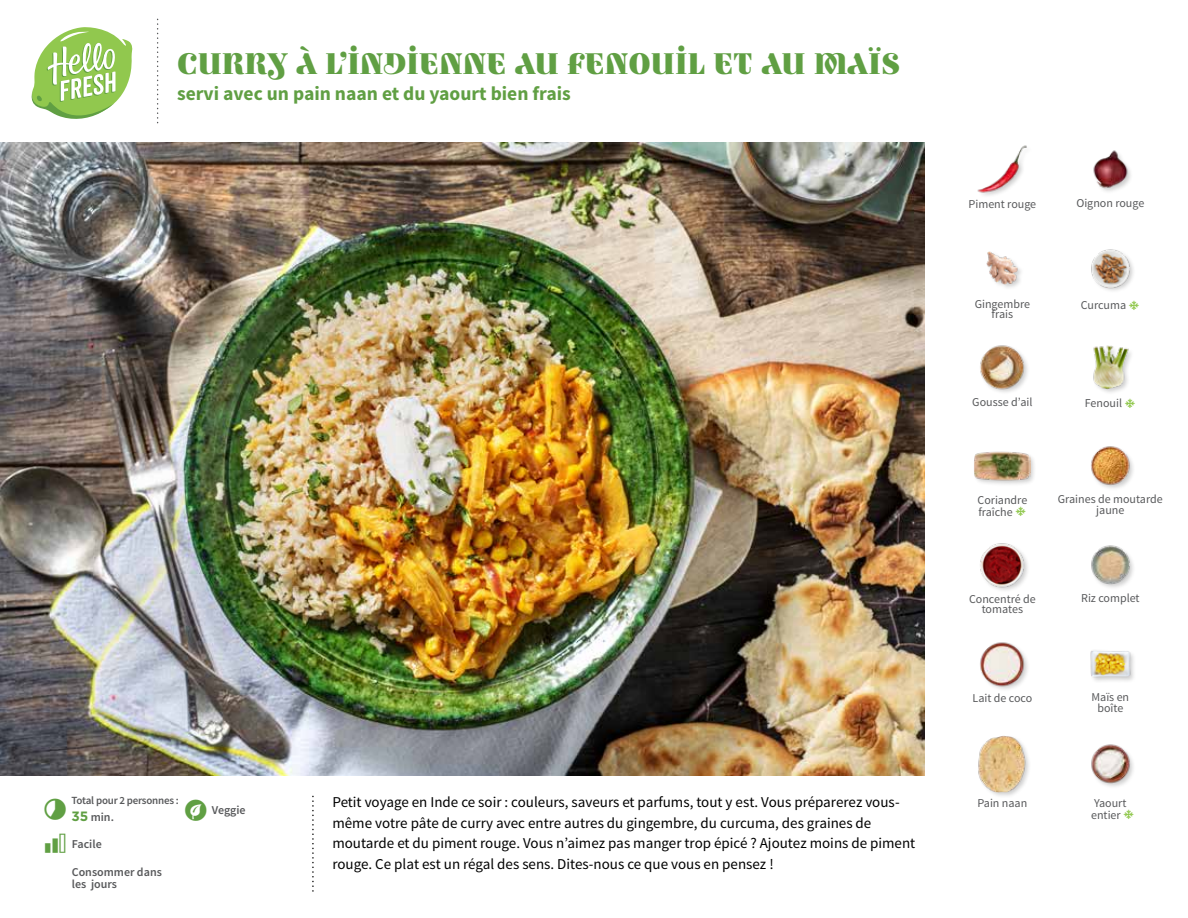
<style>
.page{position:relative;width:1188px;height:918px;background:#fff}
.page>*{position:absolute;margin:0;border:0;box-sizing:border-box;transform-origin:0 0}
.t1{font:34.5px "Ambicase Fatface OT";color:#609f43}
.t2{font:700 19.5px "Source Sans Pro";color:#609f43}
.t3{font:15px/20.5px "Source Sans Pro";color:#000}
.t4{font:12px/12px "Source Sans Pro";color:#58595b}
.t5{font:600 12px/12.9px "Source Sans Pro";color:#58595b}
.t6{font:600 10.95px "Source Sans Pro";letter-spacing:-.02em;color:#58595b}
.s1{font-family:"Gotham";font-weight:700;font-size:13.5px;color:#609f43}
</style>
<div class="page">
<svg style="left:31px;top:27px;width:102px;height:92px"></svg>
<img style="left:0;top:142px;width:925px;height:634px">
<img style="left:1093px;top:150px;width:38px;height:42px">
<img style="left:1093px;top:345px;width:38px;height:47px">
<img style="left:1091px;top:249px;width:42px;height:42px">
<img style="left:1091px;top:446px;width:42px;height:43px">
<img style="left:1091px;top:545px;width:42px;height:43px">
<img style="left:1090px;top:650px;width:44px;height:31px">
<img style="left:1091px;top:744px;width:42px;height:43px">
<img style="left:977px;top:145px;width:50px;height:51px">
<img style="left:980px;top:345px;width:48px;height:47px">
<div style="left:973px;top:451px;width:64px;height:36px;background:#000;opacity:.2"></div>
<img style="left:973px;top:451px;width:57px;height:36px">
<img style="left:980px;top:543px;width:48px;height:48px">
<img style="left:980px;top:642px;width:48px;height:48px">
<div style="left:977px;top:734px;width:55px;height:65px;background:#000;opacity:.2"></div>
<img style="left:977px;top:735px;width:53px;height:57px">
<img style="left:986px;top:251px;width:35px;height:37px">
<h1 class="t1" style="left:177px;top:45px;width:725px">CURRY À L’INDIENNE AU FENOUIL ET AU MAÏS</h1>
<h2 class="t2" style="left:177px;top:81px;width:395px">servi avec un pain naan et du yaourt bien frais</h2>
<p class="t6" style="left:71px;top:794px;width:109px">Total pour 2 personnes :</p>
<p class="t5" style="left:71px;top:810px;width:44px"><span class="s1">35</span> min.</p>
<p class="t5" style="left:72px;top:838px;width:31px">Facile</p>
<p class="t5" style="left:72px;top:865px;width:92px">Consommer dans les jours</p>
<p class="t5" style="left:212px;top:804px;width:35px">Veggie</p>
<p class="t3" style="left:332px;top:792px;width:584px">Petit voyage en Inde ce soir : couleurs, saveurs et parfums, tout y est. Vous préparerez vous&shy;même votre pâte de curry avec entre autres du gingembre, du curcuma, des graines de moutarde et du piment rouge. Vous n’aimez pas manger trop épicé ? Ajoutez moins de piment rouge. Ce plat est un régal des sens. Dites-nous ce que vous en pensez !</p>
<p class="t4" style="left:969px;top:198px;width:69px">Piment rouge</p>
<p class="t4" style="left:1076px;top:198px;width:69px">Oignon rouge</p>
<p class="t4" style="left:975px;top:298px;width:57px">Gingembre</p>
<p class="t4" style="left:1081px;top:299px;width:47px">Curcuma</p>
<p class="t4" style="left:992px;top:308px;width:23px">frais</p>
<p class="t4" style="left:972px;top:396px;width:62px">Gousse d’ail</p>
<p class="t4" style="left:1085px;top:397px;width:39px">Fenouil</p>
<p class="t4" style="left:977px;top:494px;width:51px">Coriandre fraîche</p>
<p class="t4" style="left:1058px;top:494px;width:106px;line-height:10.5px;text-align:center">Graines de moutarde jaune</p>
<p class="t4" style="left:969px;top:593px;width:68px">Concentré de</p>
<p class="t4" style="left:1081px;top:593px;width:60px">Riz complet</p>
<p class="t4" style="left:982px;top:603px;width:43px">tomates</p>
<p class="t4" style="left:973px;top:692px;width:61px">Lait de coco</p>
<p class="t4" style="left:977px;top:797px;width:51px">Pain naan</p>
<p class="t4" style="left:1091px;top:692px;width:39px;line-height:10.5px;text-align:center">Maïs en boîte</p>
<p class="t4" style="left:1091px;top:797px;width:37px">Yaourt entier</p>
</div>
